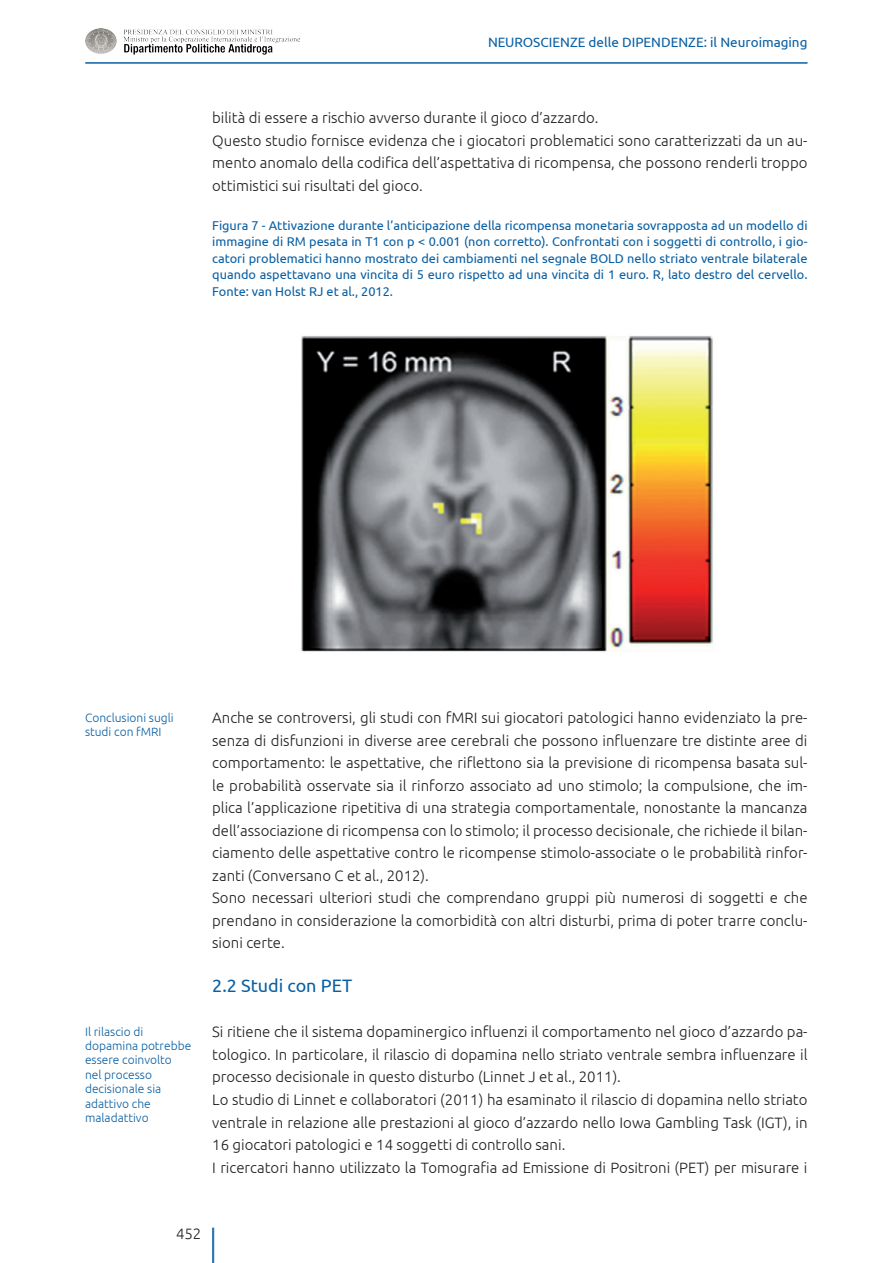
<style>
.page{position:relative;width:893px;height:1263px;background:#fff}
.page>*{position:absolute;margin:0;border:0;box-sizing:border-box;transform-origin:0 0}
.SubTitle_cap{font:18px "Ubuntu";color:#095fa3}
.Txt{font:300 15px/22.5px "Ubuntu";color:#231f20;text-align:justify}
.t1{font:13.5px "Ubuntu";color:#095fa3}
.Fig_Tab{font:12.75px/16.5px "Ubuntu";color:#095fa3;text-align:justify}
.Chiosa_sx{font:300 12px/14.4px "Ubuntu";color:#095fa3}
</style>
<div class="page">
<hr style="left:213px;top:1227px;width:1px;height:36px;background:#095fa3">
<hr style="left:212px;top:1227px;width:1px;height:36px;background:#095fa3">
<img style="left:85px;top:28px;width:214px;height:27px">
<hr style="left:85px;top:62px;width:722px;height:2px;background:#095fa3">
<img style="left:301px;top:336px;width:412px;height:316px">
<p class="t1" style="left:488px;top:34px;width:321px">NEUROSCIENZE delle DIPENDENZE: il Neuroimaging</p>
<p class="Txt" style="left:212px;top:106px;width:388px">bilità di essere a rischio avverso durante il gioco d’azzardo.</p>
<p class="Txt" style="left:212px;top:129px;width:597px">Questo studio fornisce evidenza che i giocatori problematici sono caratterizzati da un au&shy;mento anomalo della codifica dell’aspettativa di ricompensa, che possono renderli troppo ottimistici sui risultati del gioco.</p>
<p class="Fig_Tab" style="left:212px;top:217px;width:597px">Figura 7 - Attivazione durante l’anticipazione della ricompensa monetaria sovrapposta ad un modello di immagine di RM pesata in T1 con p &lt; 0.001 (non corretto). Confrontati con i soggetti di controllo, i gio&shy;catori problematici hanno mostrato dei cambiamenti nel segnale BOLD nello striato ventrale bilaterale quando aspettavano una vincita di 5 euro rispetto ad una vincita di 1 euro. R, lato destro del cervello.<br>Fonte: van Holst RJ et al., 2012.</p>
<p class="Chiosa_sx" style="left:85px;top:710px;width:90px">Conclusioni sugli studi con fMRI</p>
<p class="Chiosa_sx" style="left:85px;top:1024px;width:108px">Il rilascio di dopamina potrebbe essere coinvolto nel processo decisionale sia adattivo che maladattivo</p>
<p class="Txt" style="left:212px;top:706px;width:597px">Anche se controversi, gli studi con fMRI sui giocatori patologici hanno evidenziato la pre&shy;senza di disfunzioni in diverse aree cerebrali che possono influenzare tre distinte aree di comportamento: le aspettative, che riflettono sia la previsione di ricompensa basata sul&shy;le probabilità osservate sia il rinforzo associato ad uno stimolo; la compulsione, che im&shy;plica l’applicazione ripetitiva di una strategia comportamentale, nonostante la mancanza dell’associazione di ricompensa con lo stimolo; il processo decisionale, che richiede il bilan&shy;ciamento delle aspettative contro le ricompense stimolo-associate o le probabilità rinfor&shy;zanti (Conversano C et al., 2012).</p>
<p class="Txt" style="left:212px;top:886px;width:597px">Sono necessari ulteriori studi che comprendano gruppi più numerosi di soggetti e che prendano in considerazione la comorbidità con altri disturbi, prima di poter trarre conclu&shy;sioni certe.</p>
<p class="SubTitle_cap" style="left:212px;top:975px;width:141px">2.2 Studi con PET</p>
<p class="Txt" style="left:212px;top:1020px;width:597px">Si ritiene che il sistema dopaminergico influenzi il comportamento nel gioco d’azzardo pa&shy;tologico. In particolare, il rilascio di dopamina nello striato ventrale sembra influenzare il processo decisionale in questo disturbo (Linnet J et al., 2011).</p>
<p class="Txt" style="left:212px;top:1088px;width:597px">Lo studio di Linnet e collaboratori (2011) ha esaminato il rilascio di dopamina nello striato ventrale in relazione alle prestazioni al gioco d’azzardo nello Iowa Gambling Task (IGT), in 16 giocatori patologici e 14 soggetti di controllo sani.</p>
<p class="Txt" style="left:212px;top:1155px;width:597px">I ricercatori hanno utilizzato la Tomografia ad Emissione di Positroni (PET) per misurare i</p>
<p class="Txt" style="left:176px;top:1222px;width:27px">452</p>
</div>
